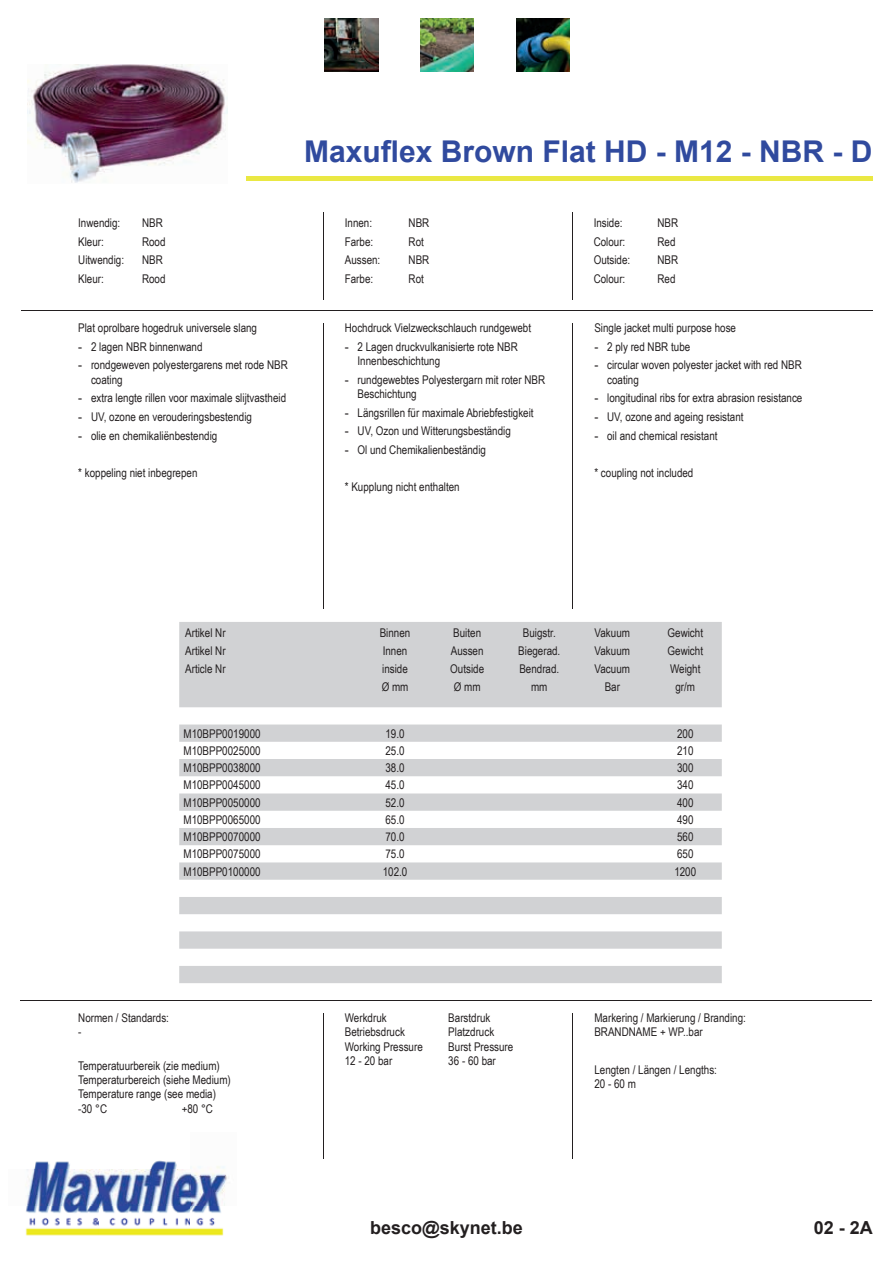
<style>
.page{position:relative;width:893px;height:1263px;background:#fff}
.page>*{position:absolute;margin:0;border:0;box-sizing:border-box;transform-origin:0 0}
.t1{font:700 30px "Arial";color:#304a9e}
.t2{font:700 18px "Arial";color:#231f20}
.t3{font:12px/18px "Arial Narrow";color:#231f20}
.s1{font-family:"Arial"}
</style>
<div class="page">
<hr style="left:246px;top:176px;width:627px;height:4px;background:#eae843">
<hr style="left:323px;top:212px;width:1px;height:88px;background:#231f20">
<hr style="left:572px;top:212px;width:1px;height:88px;background:#231f20">
<hr style="left:323px;top:323px;width:1px;height:285px;background:#231f20">
<hr style="left:572px;top:323px;width:1px;height:285px;background:#231f20">
<hr style="left:21px;top:310px;width:852px;height:1px;background:#231f20">
<hr style="left:21px;top:1000px;width:851px;height:1px;background:#231f20">
<hr style="left:323px;top:1013px;width:1px;height:146px;background:#231f20">
<hr style="left:572px;top:1013px;width:1px;height:146px;background:#231f20">
<img style="left:325px;top:18px;width:53px;height:53px">
<img style="left:421px;top:18px;width:53px;height:53px">
<img style="left:516px;top:18px;width:53px;height:53px">
<img style="left:25px;top:1160px;width:204px;height:76px">
<img style="left:28px;top:64px;width:199px;height:119px">
<svg style="left:179px;top:622px;width:543px;height:361px;fill:#d1d2d4"></svg>
<h1 class="t1" style="left:304px;top:130px;width:570px">Maxuflex Brown Flat HD - M12 - NBR - D</h1>
<p class="t3" style="left:78px;top:213px;width:44px">Inwendig:</p>
<p class="t3" style="left:142px;top:213px;width:22px">NBR</p>
<p class="t3" style="left:78px;top:232px;width:27px">Kleur:</p>
<p class="t3" style="left:142px;top:232px;width:25px">Rood</p>
<p class="t3" style="left:78px;top:250px;width:47px">Uitwendig:</p>
<p class="t3" style="left:142px;top:250px;width:22px">NBR</p>
<p class="t3" style="left:78px;top:269px;width:27px">Kleur:</p>
<p class="t3" style="left:142px;top:269px;width:25px">Rood</p>
<p class="t3" style="left:78px;top:318px;width:180px">Plat oprolbare hogedruk universele slang</p>
<p class="t3" style="left:78px;top:337px;width:126px"><span class="s1">-</span> 2 lagen NBR binnenwand</p>
<p class="t3" style="left:91px;top:357px;width:198px;line-height:14.4px;text-indent:-13px"><span class="s1">-</span> rondgeweven polyestergarens met rode NBR coating</p>
<p class="t3" style="left:78px;top:389px;width:209px"><span class="s1">-</span> extra lengte rillen voor maximale slijtvastheid</p>
<p class="t3" style="left:78px;top:407px;width:175px"><span class="s1">-</span> UV, ozone en verouderingsbestendig</p>
<p class="t3" style="left:78px;top:426px;width:141px"><span class="s1">-</span> olie en chemikaliënbestendig</p>
<p class="t3" style="left:78px;top:463px;width:121px">* koppeling niet inbegrepen</p>
<p class="t3" style="left:345px;top:213px;width:29px">Innen:</p>
<p class="t3" style="left:409px;top:213px;width:22px">NBR</p>
<p class="t3" style="left:345px;top:232px;width:30px">Farbe:</p>
<p class="t3" style="left:409px;top:232px;width:17px">Rot</p>
<p class="t3" style="left:345px;top:250px;width:37px">Aussen:</p>
<p class="t3" style="left:409px;top:250px;width:22px">NBR</p>
<p class="t3" style="left:345px;top:269px;width:30px">Farbe:</p>
<p class="t3" style="left:409px;top:269px;width:17px">Rot</p>
<p class="t3" style="left:345px;top:318px;width:188px">Hochdruck Vielzweckschlauch rundgewebt</p>
<p class="t3" style="left:358px;top:339px;width:162px;line-height:14.4px;text-indent:-13px"><span class="s1">-</span> 2 Lagen druckvulkanisierte rote NBR<br>Innenbeschichtung</p>
<p class="t3" style="left:358px;top:372px;width:189px;line-height:14.4px;text-indent:-13px"><span class="s1">-</span> rundgewebtes Polyestergarn mit roter NBR<br>Beschichtung</p>
<p class="t3" style="left:345px;top:403px;width:190px"><span class="s1">-</span> Längsrillen für maximale Abriebfestigkeit</p>
<p class="t3" style="left:345px;top:422px;width:168px"><span class="s1">-</span> UV, Ozon und Witterungsbeständig</p>
<p class="t3" style="left:345px;top:440px;width:143px"><span class="s1">-</span> Ol und Chemikalienbeständig</p>
<p class="t3" style="left:345px;top:478px;width:116px">* Kupplung nicht enthalten</p>
<p class="t3" style="left:594px;top:213px;width:30px">Inside:</p>
<p class="t3" style="left:657px;top:213px;width:22px">NBR</p>
<p class="t3" style="left:594px;top:232px;width:33px">Colour:</p>
<p class="t3" style="left:657px;top:232px;width:20px">Red</p>
<p class="t3" style="left:594px;top:250px;width:38px">Outside:</p>
<p class="t3" style="left:657px;top:250px;width:22px">NBR</p>
<p class="t3" style="left:594px;top:269px;width:33px">Colour:</p>
<p class="t3" style="left:657px;top:269px;width:20px">Red</p>
<p class="t3" style="left:594px;top:318px;width:143px">Single jacket multi purpose hose</p>
<p class="t3" style="left:594px;top:337px;width:97px"><span class="s1">-</span> 2 ply red NBR tube</p>
<p class="t3" style="left:607px;top:357px;width:196px;line-height:14.4px;text-indent:-13px"><span class="s1">-</span> circular woven polyester jacket with red NBR coating</p>
<p class="t3" style="left:594px;top:388px;width:210px"><span class="s1">-</span> longitudinal ribs for extra abrasion resistance</p>
<p class="t3" style="left:594px;top:407px;width:151px"><span class="s1">-</span> UV, ozone and ageing resistant</p>
<p class="t3" style="left:594px;top:426px;width:125px"><span class="s1">-</span> oil and chemical resistant</p>
<p class="t3" style="left:594px;top:463px;width:101px">* coupling not included</p>
<p class="t3" style="left:185px;top:623px;width:42px;text-align:justify">Artikel Nr Artikel Nr Article Nr</p>
<p class="t3" style="left:380px;top:623px;width:32px">Binnen<br>Innen inside<br>Ø mm</p>
<p class="t3" style="left:450px;top:623px;width:35px">Buiten<br>Aussen<br>Outside<br>Ø mm</p>
<p class="t3" style="left:518px;top:623px;width:44px;text-align:center">Buigstr.<br>Biegerad.<br>Bendrad. mm</p>
<p class="t3" style="left:595px;top:623px;width:37px;text-align:center">Vakuum<br>Vakuum<br>Vacuum<br>Bar</p>
<p class="t3" style="left:667px;top:623px;width:37px;text-align:center">Gewicht<br>Gewicht<br>Weight gr/m</p>
<p class="t3" style="left:183px;top:724px;width:79px">M10BPP0019000</p>
<p class="t3" style="left:385px;top:724px;width:21px">19.0</p>
<p class="t3" style="left:677px;top:724px;width:18px">200</p>
<p class="t3" style="left:183px;top:741px;width:79px">M10BPP0025000</p>
<p class="t3" style="left:385px;top:741px;width:21px">25.0</p>
<p class="t3" style="left:677px;top:741px;width:18px">210</p>
<p class="t3" style="left:183px;top:758px;width:79px">M10BPP0038000</p>
<p class="t3" style="left:385px;top:758px;width:21px">38.0</p>
<p class="t3" style="left:677px;top:758px;width:18px">300</p>
<p class="t3" style="left:183px;top:775px;width:79px">M10BPP0045000</p>
<p class="t3" style="left:385px;top:775px;width:21px">45.0</p>
<p class="t3" style="left:677px;top:775px;width:18px">340</p>
<p class="t3" style="left:183px;top:793px;width:79px">M10BPP0050000</p>
<p class="t3" style="left:385px;top:793px;width:21px">52.0</p>
<p class="t3" style="left:677px;top:793px;width:18px">400</p>
<p class="t3" style="left:183px;top:810px;width:79px">M10BPP0065000</p>
<p class="t3" style="left:385px;top:810px;width:21px">65.0</p>
<p class="t3" style="left:677px;top:810px;width:18px">490</p>
<p class="t3" style="left:183px;top:827px;width:79px">M10BPP0070000</p>
<p class="t3" style="left:385px;top:827px;width:21px">70.0</p>
<p class="t3" style="left:677px;top:827px;width:18px">560</p>
<p class="t3" style="left:183px;top:844px;width:79px">M10BPP0075000</p>
<p class="t3" style="left:385px;top:844px;width:21px">75.0</p>
<p class="t3" style="left:677px;top:844px;width:18px">650</p>
<p class="t3" style="left:183px;top:862px;width:79px">M10BPP0100000</p>
<p class="t3" style="left:383px;top:862px;width:26px">102.0</p>
<p class="t3" style="left:674px;top:862px;width:23px">1200</p>
<p class="t3" style="left:78px;top:1010px;width:92px;line-height:14.4px">Normen / Standards: -</p>
<p class="t3" style="left:78px;top:1058px;width:154px;line-height:14.4px">Temperatuurbereik (zie medium)<br>Temperaturbereich (siehe Medium)<br>Temperature range (see media) -30 °C</p>
<p class="t3" style="left:182px;top:1099px;width:33px">+80 °C</p>
<p class="t3" style="left:345px;top:1008px;width:43px">Werkdruk</p>
<p class="t3" style="left:448px;top:1008px;width:44px">Barstdruk</p>
<p class="t3" style="left:345px;top:1023px;width:62px">Betriebsdruck</p>
<p class="t3" style="left:448px;top:1023px;width:47px">Platzdruck</p>
<p class="t3" style="left:345px;top:1037px;width:80px">Working Pressure</p>
<p class="t3" style="left:448px;top:1037px;width:67px">Burst Pressure</p>
<p class="t3" style="left:345px;top:1051px;width:49px">12 - 20 bar</p>
<p class="t3" style="left:448px;top:1051px;width:49px">36 - 60 bar</p>
<p class="t3" style="left:594px;top:1010px;width:153px;line-height:14.4px">Markering / Markierung / Branding:<br>BRANDNAME + WP..bar</p>
<p class="t3" style="left:594px;top:1062px;width:124px;line-height:14.4px">Lengten / Längen / Lengths:<br>20 - 60 m</p>
<h2 class="t2" style="left:370px;top:1215px;width:154px">besco@skynet.be</h2>
<h2 class="t2" style="left:814px;top:1215px;width:61px">02 - 2A</h2>
</div>
